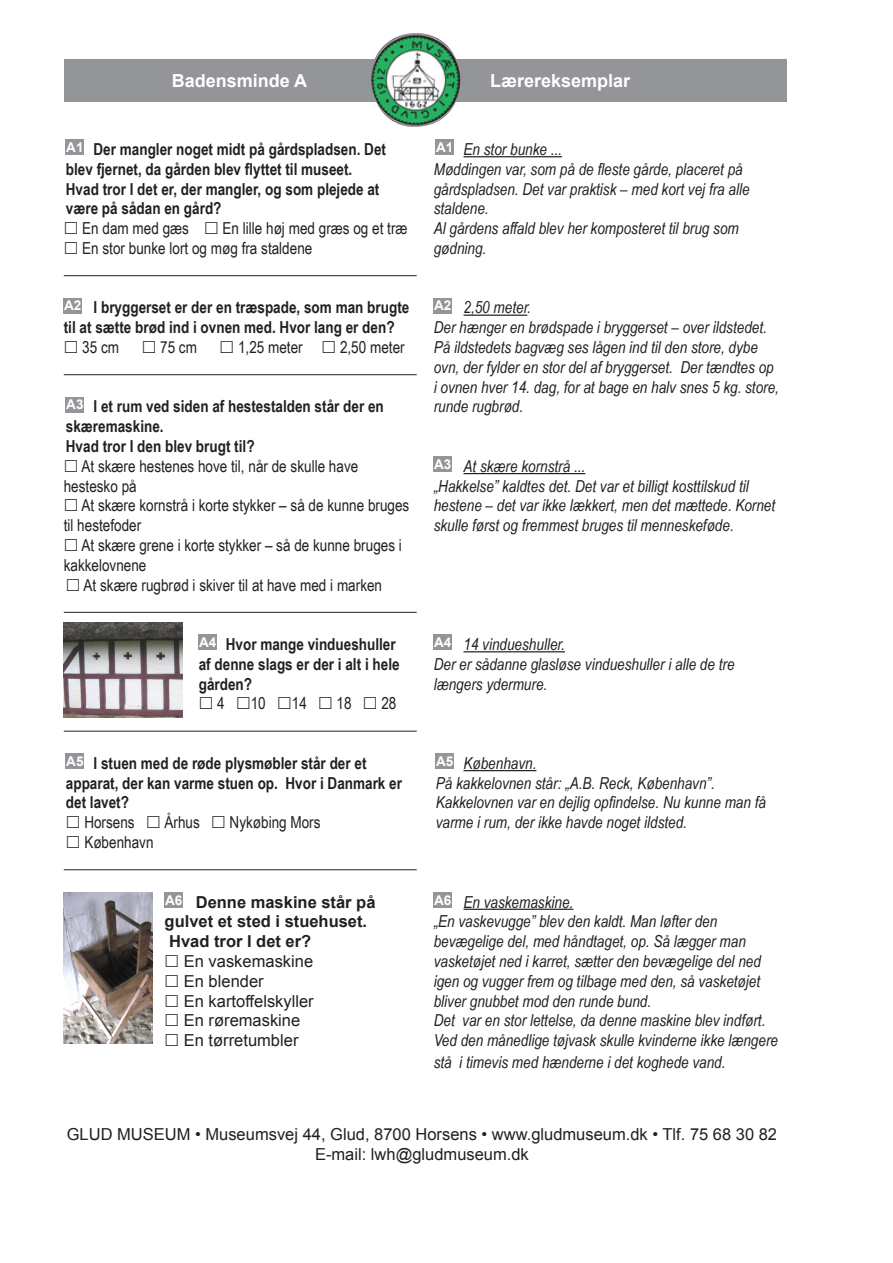
<style>
.page{position:relative;width:893px;height:1263px;background:#fff}
.page>*{position:absolute;margin:0;border:0;box-sizing:border-box;transform-origin:0 0}
.t1{font:700 18px "Arial";color:#fff}
.t2{font:italic 16.5px/19.8px "Arial Narrow";color:#231f20}
.t3{font:700 16.5px/19.8px "Arial Narrow";color:#231f20}
.t4{font:16.5px/19.8px "Arial Narrow";color:#231f20}
.t5{font:16.5px "Arial";color:#231f20}
.t6{font:700 16.5px/19.8px "Arial";color:#231f20}
.t7{font:700 13.5px "Arial";color:#fff}
.s1{font-style:normal}
</style>
<div class="page">
<hr style="left:64px;top:275px;width:353px;height:1px;background:#231f20">
<hr style="left:64px;top:374px;width:353px;height:1px;background:#231f20">
<hr style="left:64px;top:612px;width:353px;height:1px;background:#231f20">
<hr style="left:64px;top:731px;width:353px;height:1px;background:#231f20">
<hr style="left:64px;top:869px;width:353px;height:1px;background:#231f20">
<div style="left:66px;top:139px;width:18px;height:16px;background:#939598"></div>
<div style="left:64px;top:298px;width:18px;height:15px;background:#939598"></div>
<div style="left:66px;top:397px;width:18px;height:15px;background:#939598"></div>
<div style="left:199px;top:634px;width:18px;height:16px;background:#939598"></div>
<div style="left:66px;top:753px;width:18px;height:16px;background:#939598"></div>
<div style="left:165px;top:892px;width:18px;height:15px;background:#939598"></div>
<hr style="left:463px;top:156px;width:99px;height:1px;background:#231f20">
<hr style="left:463px;top:315px;width:64px;height:1px;background:#231f20">
<hr style="left:463px;top:473px;width:122px;height:1px;background:#231f20">
<hr style="left:463px;top:651px;width:102px;height:1px;background:#231f20">
<hr style="left:463px;top:770px;width:73px;height:1px;background:#231f20">
<hr style="left:463px;top:909px;width:110px;height:1px;background:#231f20">
<div style="left:436px;top:139px;width:18px;height:16px;background:#939598"></div>
<div style="left:434px;top:298px;width:18px;height:15px;background:#939598"></div>
<div style="left:434px;top:456px;width:18px;height:16px;background:#939598"></div>
<div style="left:434px;top:634px;width:18px;height:16px;background:#939598"></div>
<div style="left:436px;top:753px;width:18px;height:16px;background:#939598"></div>
<div style="left:434px;top:892px;width:18px;height:15px;background:#939598"></div>
<div style="left:64px;top:60px;width:723px;height:42px;background:#939598"></div>
<img style="left:64px;top:622px;width:119px;height:96px">
<img style="left:64px;top:892px;width:89px;height:152px">
<img style="left:371px;top:33px;width:89px;height:94px">
<p class="t1" style="left:172px;top:69px;width:137px">Badensminde A</p>
<p class="t1" style="left:490px;top:69px;width:142px">Lærereksemplar</p>
<p class="t7" style="left:66px;top:138px;width:19px">A1</p>
<p class="t3" style="left:66px;top:138px;width:322px;text-indent:28px">Der mangler noget midt på gårdspladsen. Det blev fjernet, da gården blev flyttet til museet.</p>
<p class="t3" style="left:66px;top:178px;width:315px">Hvad tror I det er, der mangler, og som plejede at være på sådan en gård?</p>
<p class="t4" style="left:82px;top:218px;width:108px">En dam med gæs</p>
<p class="t4" style="left:223px;top:218px;width:186px">En lille høj med græs og et træ</p>
<p class="t4" style="left:82px;top:238px;width:232px">En stor bunke lort og møg fra staldene</p>
<p class="t7" style="left:436px;top:138px;width:19px">A1</p>
<p class="t2" style="left:463px;top:139px;width:100px">En stor bunke ...</p>
<p class="t2" style="left:434px;top:159px;width:317px">Møddingen var, som på de fleste gårde, placeret på gårdspladsen. Det var praktisk – med kort vej fra alle staldene.</p>
<p class="t2" style="left:434px;top:218px;width:307px">Al gårdens affald blev her komposteret til brug som gødning.</p>
<p class="t7" style="left:64px;top:297px;width:19px">A2</p>
<p class="t3" style="left:64px;top:297px;width:347px;text-indent:30px">I bryggerset er der en træspade, som man brugte til at sætte brød ind i ovnen med. Hvor lang er den?</p>
<p class="t4" style="left:82px;top:337px;width:38px">35 cm</p>
<p class="t4" style="left:160px;top:337px;width:38px">75 cm</p>
<p class="t4" style="left:238px;top:337px;width:66px">1,25 meter</p>
<p class="t4" style="left:340px;top:337px;width:66px">2,50 meter</p>
<p class="t7" style="left:66px;top:396px;width:19px">A3</p>
<p class="t3" style="left:66px;top:396px;width:319px;text-indent:28px">I et rum ved siden af hestestalden står der en skæremaskine.</p>
<p class="t3" style="left:66px;top:435px;width:190px">Hvad tror I den blev brugt til?</p>
<p class="t4" style="left:64px;top:455px;width:296px;text-indent:18px">At skære hestenes hove til, når de skulle have hestesko på</p>
<p class="t4" style="left:64px;top:495px;width:347px;text-indent:18px">At skære kornstrå i korte stykker – så de kunne bruges til hestefoder</p>
<p class="t4" style="left:64px;top:535px;width:340px;text-indent:18px">At skære grene i korte stykker – så de kunne bruges i kakkelovnene</p>
<p class="t4" style="left:84px;top:574px;width:300px">At skære rugbrød i skiver til at have med i marken</p>
<p class="t7" style="left:434px;top:297px;width:19px">A2</p>
<p class="t2" style="left:463px;top:297px;width:69px">2,50 meter.</p>
<p class="t2" style="left:434px;top:317px;width:347px">Der hænger en brødspade i bryggerset – over ildstedet.<br>På ildstedets bagvæg ses lågen ind til den store, dybe ovn, der fylder en stor del af bryggerset. Der tændtes op i ovnen hver 14. dag, for at bage en halv snes 5 kg. store, runde rugbrød.</p>
<p class="t7" style="left:434px;top:455px;width:19px">A3</p>
<p class="t2" style="left:463px;top:456px;width:123px">At skære kornstrå ...</p>
<p class="t2" style="left:434px;top:476px;width:343px">„Hakkelse” kaldtes det. Det var et billigt kosttilskud til hestene – det var ikke lækkert, men det mættede<span class="s1">.</span> Kornet skulle først og fremmest bruges til menneskeføde.</p>
<p class="t7" style="left:199px;top:633px;width:19px">A4</p>
<p class="t3" style="left:199px;top:633px;width:202px;text-indent:27px">Hvor mange vindueshuller af denne slags er der i alt i hele gården?</p>
<p class="t4" style="left:217px;top:693px;width:9px">4</p>
<p class="t4" style="left:251px;top:693px;width:17px">10</p>
<p class="t4" style="left:292px;top:693px;width:17px">14</p>
<p class="t4" style="left:337px;top:693px;width:17px">18</p>
<p class="t4" style="left:381px;top:693px;width:17px">28</p>
<p class="t7" style="left:434px;top:633px;width:19px">A4</p>
<p class="t2" style="left:463px;top:634px;width:103px">14 vindueshuller.</p>
<p class="t2" style="left:434px;top:654px;width:302px">Der er sådanne glasløse vindueshuller i alle de tre længers ydermure.</p>
<p class="t7" style="left:66px;top:752px;width:19px">A5</p>
<p class="t3" style="left:66px;top:752px;width:338px;text-indent:28px">I stuen med de røde plysmøbler står der et apparat, der kan varme stuen op. Hvor i Danmark er det lavet?</p>
<p class="t4" style="left:84px;top:812px;width:52px">Horsens</p>
<p class="t4" style="left:164px;top:812px;width:37px">Århus</p>
<p class="t4" style="left:230px;top:812px;width:92px">Nykøbing Mors</p>
<p class="t4" style="left:84px;top:832px;width:71px">København</p>
<p class="t7" style="left:436px;top:752px;width:19px">A5</p>
<p class="t2" style="left:463px;top:753px;width:74px">København.</p>
<p class="t2" style="left:436px;top:773px;width:281px">På kakkelovnen står: „A.B. Reck, København”.</p>
<p class="t2" style="left:436px;top:792px;width:332px">Kakkelovnen var en dejlig opfindelse. Nu kunne man få varme i rum, der ikke havde noget ildsted.</p>
<p class="t7" style="left:165px;top:891px;width:19px">A6</p>
<p class="t6" style="left:165px;top:892px;width:212px;text-indent:31px">Denne maskine står på gulvet et sted i stuehuset.</p>
<p class="t6" style="left:169px;top:932px;width:144px">Hvad tror I det er?</p>
<p class="t5" style="left:184px;top:950px;width:131px">En vaskemaskine</p>
<p class="t5" style="left:184px;top:970px;width:81px">En blender</p>
<p class="t5" style="left:184px;top:990px;width:131px">En kartoffelskyller</p>
<p class="t5" style="left:184px;top:1010px;width:118px">En røremaskine</p>
<p class="t5" style="left:184px;top:1029px;width:116px">En tørretumbler</p>
<p class="t7" style="left:434px;top:891px;width:19px">A6</p>
<p class="t2" style="left:463px;top:891px;width:111px">En vaskemaskine.</p>
<p class="t2" style="left:434px;top:911px;width:329px">„En vaskevugge” blev den kaldt. Man løfter den bevægelige del, med håndtaget, op. Så lægger man vasketøjet ned i karret, sætter den bevægelige del ned igen og vugger frem og tilbage med den, så vasketøjet bliver gnubbet mod den runde bund.</p>
<p class="t2" style="left:434px;top:1010px;width:346px">Det var en stor lettelse, da denne maskine blev indført.<br>Ved den månedlige tøjvask skulle kvinderne ikke længere</p>
<p class="t2" style="left:434px;top:1052px;width:293px">stå i timevis med hænderne i det koghede vand.</p>
<p class="t5" style="left:67px;top:1123px;width:712px">GLUD MUSEUM • Museumsvej 44, Glud, 8700 Horsens • www.gludmuseum.dk • Tlf. 75 68 30 82</p>
<p class="t5" style="left:315px;top:1143px;width:215px">E-mail: lwh@gludmuseum.dk</p>
</div>
